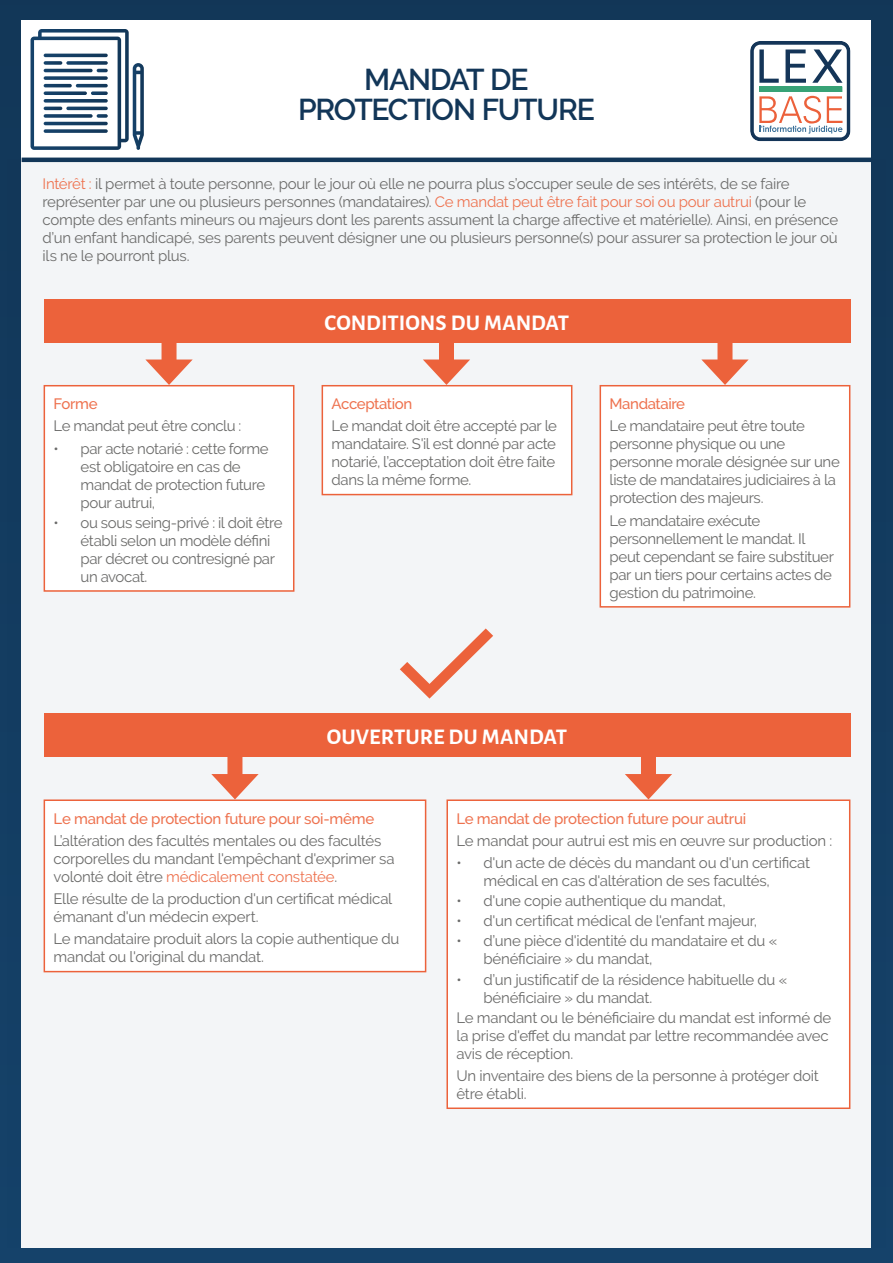
<style>
.page{position:relative;width:893px;height:1263px;background:#fff}
.page>*{position:absolute;margin:0;border:0;box-sizing:border-box;transform-origin:0 0}
.t1{font:600 30px/30px "Raleway";letter-spacing:-.04em;color:#123658;text-align:center}
.t2{font:700 22.5px "Alegreya Sans";color:#fff}
.t3{font:15px/18px "Raleway";letter-spacing:-.02em;color:#6b6b6a}
.t4{font:500 15px "Raleway";letter-spacing:-.02em;color:#ee724f}
.s1{color:#ee724f}
</style>
<div class="page">
<div style="left:0;top:0;width:893px;height:1263px;background:linear-gradient(to right,#133c60,#133c60)"></div>
<svg style="left:22px;top:20px;width:849px;height:138px"></svg>
<hr style="left:22px;top:158px;width:849px;height:4px;background:#123658">
<svg style="left:750px;top:41px;width:100px;height:100px"></svg>
<div style="left:7px;top:160px;width:878px;height:1088px;background:#f3f5f7"></div>
<div style="left:44px;top:299px;width:806px;height:43px;background:#ec623b"></div>
<div style="left:44px;top:713px;width:806px;height:44px;background:#ec623b"></div>
<div style="left:44px;top:386px;width:250px;height:205px;background:#fff"></div>
<div style="left:44px;top:385px;width:250px;height:207px;border:2px solid #ec623b"></div>
<div style="left:44px;top:800px;width:382px;height:171px;background:#fff"></div>
<div style="left:44px;top:799px;width:382px;height:173px;border:2px solid #ec623b"></div>
<div style="left:322px;top:386px;width:250px;height:109px;background:#fff"></div>
<div style="left:322px;top:385px;width:250px;height:110px;border:2px solid #ec623b"></div>
<div style="left:447px;top:800px;width:403px;height:308px;background:#fff"></div>
<div style="left:446px;top:799px;width:404px;height:310px;border:2px solid #ec623b"></div>
<div style="left:600px;top:386px;width:250px;height:221px;background:#fff"></div>
<div style="left:600px;top:385px;width:250px;height:223px;border:2px solid #ec623b"></div>
<div style="left:439px;top:342px;width:15px;height:27px;background:#ec623b"></div>
<svg style="left:423px;top:359px;width:47px;height:26px"></svg>
<div style="left:162px;top:342px;width:15px;height:27px;background:#ec623b"></div>
<svg style="left:145px;top:359px;width:48px;height:26px"></svg>
<div style="left:227px;top:757px;width:15px;height:27px;background:#ec623b"></div>
<svg style="left:211px;top:774px;width:48px;height:25px"></svg>
<div style="left:717px;top:342px;width:15px;height:27px;background:#ec623b"></div>
<svg style="left:701px;top:359px;width:48px;height:26px"></svg>
<div style="left:641px;top:757px;width:15px;height:27px;background:#ec623b"></div>
<svg style="left:625px;top:774px;width:47px;height:25px"></svg>
<svg style="left:400px;top:628px;width:93px;height:71px"></svg>
<svg style="left:31px;top:29px;width:113px;height:121px"></svg>
<h1 class="t1" style="left:298px;top:65px;width:298px">MANDAT DE<br>PROTECTION FUTURE</h1>
<p class="t3" style="left:43px;top:175px;width:797px"><span class="s1">Intérêt :</span> il permet à toute personne, pour le jour où elle ne pourra plus s’occuper seule de ses intérêts, de se faire représenter par une ou plusieurs personnes (mandataires). <span class="s1">Ce mandat peut être fait pour soi ou pour autrui</span> (pour le compte des enfants mineurs ou majeurs dont les parents assument la charge affective et matérielle). Ainsi, en présence d’un enfant handicapé, ses parents peuvent désigner une ou plusieurs personne(s) pour assurer sa protection le jour où ils ne le pourront plus.</p>
<p class="t4" style="left:54px;top:395px;width:46px">Forme</p>
<p class="t3" style="left:54px;top:417px;width:189px">Le mandat peut être conclu :</p>
<p class="t3" style="left:81px;top:439px;width:190px;text-indent:-27px">• par acte notarié : cette forme est obligatoire en cas de mandat de protection future pour autrui,</p>
<p class="t3" style="left:81px;top:513px;width:203px;text-indent:-27px">• ou sous seing-privé : il doit être établi selon un modèle défini par décret ou contresigné par un avocat.</p>
<h2 class="t2" style="left:325px;top:306px;width:246px">CONDITIONS DU MANDAT</h2>
<p class="t4" style="left:332px;top:395px;width:82px">Acceptation</p>
<p class="t3" style="left:332px;top:417px;width:227px">Le mandat doit être accepté par le mandataire. S'il est donné par acte notarié, l’acceptation doit être faite dans la même forme.</p>
<p class="t4" style="left:610px;top:395px;width:77px">Mandataire</p>
<p class="t3" style="left:610px;top:417px;width:232px">Le mandataire peut être toute personne physique ou une personne morale désignée sur une liste de mandataires judiciaires à la protection des majeurs.</p>
<p class="t3" style="left:610px;top:511px;width:226px">Le mandataire exécute personnellement le mandat. Il peut cependant se faire substituer par un tiers pour certains actes de gestion du patrimoine.</p>
<h2 class="t2" style="left:327px;top:720px;width:242px">OUVERTURE DU MANDAT</h2>
<p class="t4" style="left:54px;top:810px;width:322px">Le mandat de protection future pour soi-même</p>
<p class="t3" style="left:54px;top:831px;width:343px">L’altération des facultés mentales ou des facultés corporelles du mandant l'empêchant d'exprimer sa volonté doit être <span class="s1">médicalement constatée</span>.</p>
<p class="t3" style="left:54px;top:890px;width:340px">Elle résulte de la production d'un certificat médical émanant d'un médecin expert.</p>
<p class="t3" style="left:54px;top:930px;width:347px">Le mandataire produit alors la copie authentique du mandat ou l'original du mandat.</p>
<p class="t4" style="left:456px;top:810px;width:291px">Le mandat de protection future pour autrui</p>
<p class="t3" style="left:456px;top:831px;width:377px">Le mandat pour autrui est mis en œuvre sur production :</p>
<p class="t3" style="left:483px;top:854px;width:328px;text-indent:-27px">• d'un acte de décès du mandant ou d'un certificat médical en cas d'altération de ses facultés,</p>
<p class="t3" style="left:456px;top:892px;width:271px">• d'une copie authentique du mandat,</p>
<p class="t3" style="left:456px;top:912px;width:302px">• d'un certificat médical de l'enfant majeur,</p>
<p class="t3" style="left:483px;top:932px;width:295px;text-indent:-27px">• d’une pièce d'identité du mandataire et du « bénéficiaire » du mandat,</p>
<p class="t3" style="left:483px;top:970px;width:305px;text-indent:-27px">• d’un justificatif de la résidence habituelle du « bénéficiaire » du mandat.</p>
<p class="t3" style="left:456px;top:1008px;width:376px">Le mandant ou le bénéficiaire du mandat est informé de la prise d'effet du mandat par lettre recommandée avec avis de réception.</p>
<p class="t3" style="left:456px;top:1067px;width:364px">Un inventaire des biens de la personne à protéger doit être établi.</p>
</div>
